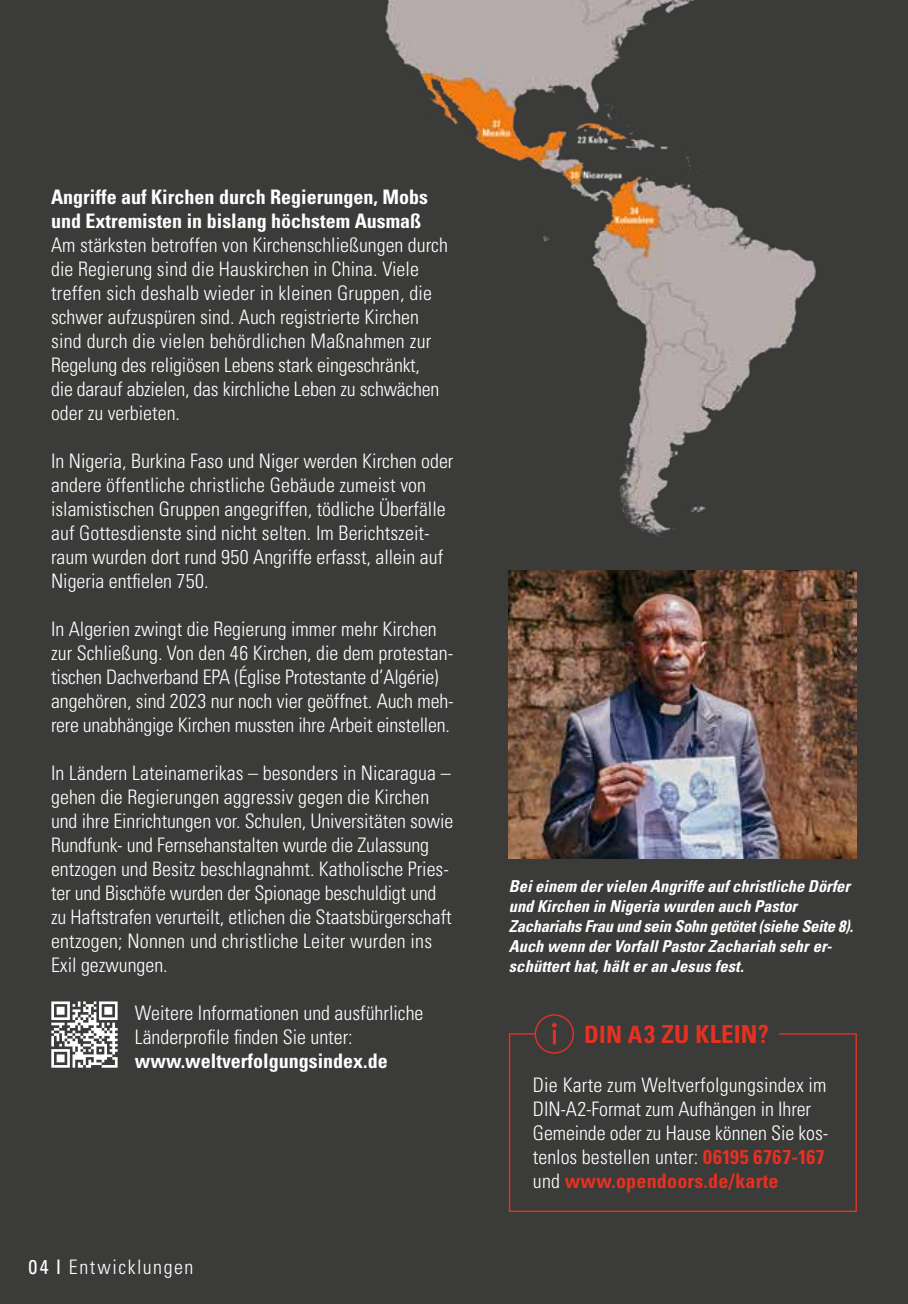
<style>
.page{position:relative;width:908px;height:1304px;background:#fff}
.page>*{position:absolute;margin:0;border:0;box-sizing:border-box;transform-origin:0 0}
.t1{font:700 condensed 25px "Univers LT Std";letter-spacing:.01em;color:#e63121}
.t2{font:300 condensed 20px/24px "Univers LT Std";color:#fff}
.t3{font:700 condensed 20px/24px "Univers LT Std";color:#fff}
.t4{font:300 condensed 20px "Univers LT Std";letter-spacing:.08em;color:#fff}
.t5{font:italic 700 condensed 16.4px/20px "Univers LT Std";color:#fff}
.s1{font-weight:400}
.s2{font-size:24px}
.s3{font-weight:700;color:#e63121}
</style>
<div class="page">
<div style="left:0;top:0;width:907px;height:1304px;background:#3b3b3a"></div>
<img style="left:385px;top:0;width:431px;height:537px">
<div style="left:508px;top:1033px;width:348px;height:179px;border:1px solid #e63121"></div>
<div style="left:535px;top:1025px;width:243px;height:25px;background:#3b3b3a"></div>
<div style="left:534px;top:1014px;width:39px;height:40px;border:1px solid #e63121;border-radius:50%"></div>
<svg style="left:552px;top:1023px;width:4px;height:21px"></svg>
<img style="left:508px;top:571px;width:348px;height:288px">
<svg style="left:51px;top:1001px;width:66px;height:67px"></svg>
<p class="t3" style="left:51px;top:185px;width:378px">Angriffe auf Kirchen durch Regierungen, Mobs und Extremisten in bislang höchstem Ausmaß</p>
<p class="t2" style="left:51px;top:233px;width:398px">Am stärksten betroffen von Kirchenschließungen durch die Regierung sind die Hauskirchen in China. Viele treffen sich deshalb wieder in kleinen Gruppen, die schwer aufzuspüren sind. Auch registrierte Kirchen sind durch die vielen behördlichen Maßnahmen zur Regelung des religiösen Lebens stark eingeschränkt,<br>die darauf abzielen, das kirchliche Leben zu schwächen oder zu verbieten.</p>
<p class="t2" style="left:51px;top:449px;width:403px">In Nigeria, Burkina Faso und Niger werden Kirchen oder andere öffentliche christliche Gebäude zumeist von islamistischen Gruppen angegriffen, tödliche Überfälle auf Gottesdienste sind nicht selten. Im Berichtszeit&shy;raum wurden dort rund 950 Angriffe erfasst, allein auf Nigeria entfielen 750.</p>
<p class="t2" style="left:51px;top:617px;width:404px">In Algerien zwingt die Regierung immer mehr Kirchen zur Schließung. Von den 46 Kirchen, die dem protestan&shy;tischen Dachverband EPA (Église Protestante d’Algérie) angehören, sind 2023 nur noch vier geöffnet. Auch meh&shy;rere unabhängige Kirchen mussten ihre Arbeit einstellen.</p>
<p class="t2" style="left:51px;top:761px;width:403px">In Ländern Lateinamerikas – besonders in Nicaragua – gehen die Regierungen aggressiv gegen die Kirchen und ihre Einrichtungen vor. Schulen, Universitäten sowie Rundfunk- und Fernsehanstalten wurde die Zulassung entzogen und Besitz beschlagnahmt. Katholische Pries&shy;ter und Bischöfe wurden der Spionage beschuldigt und zu Haftstrafen verurteilt, etlichen die Staatsbürgerschaft entzogen; Nonnen und christliche Leiter wurden ins Exil gezwungen.</p>
<p class="t2" style="left:135px;top:1001px;width:290px">Weitere Informationen und ausführliche<br>Länderprofile finden Sie unter:</p>
<p class="t3" style="left:135px;top:1049px;width:254px">www.weltverfolgungsindex.de</p>
<p class="t4" style="left:28px;top:1255px;width:166px"><span class="s1">04 I</span> Entwicklungen</p>
<p class="t5" style="left:508px;top:876px;width:346px">Bei einem der vielen Angriffe auf christliche Dörfer und Kirchen in Nigeria wurden auch Pastor Zachariahs Frau und sein Sohn getötet (siehe Seite 8).<br>Auch wenn der Vorfall Pastor Zachariah sehr er&shy;schüttert hat, hält er an Jesus fest.</p>
<p class="t1" style="left:584px;top:1019px;width:186px"><span class="s2">DIN A</span>3 ZU KLEIN?</p>
<p class="t2" style="left:532px;top:1073px;width:297px">Die Karte zum Weltverfolgungsindex im DIN-A2-Format zum Aufhängen in Ihrer Gemeinde oder zu Hause können Sie kos&shy;tenlos bestellen unter: <span class="s3">06195 6767-167 </span>und <span class="s3">www.opendoors.de/karte</span></p>
</div>
